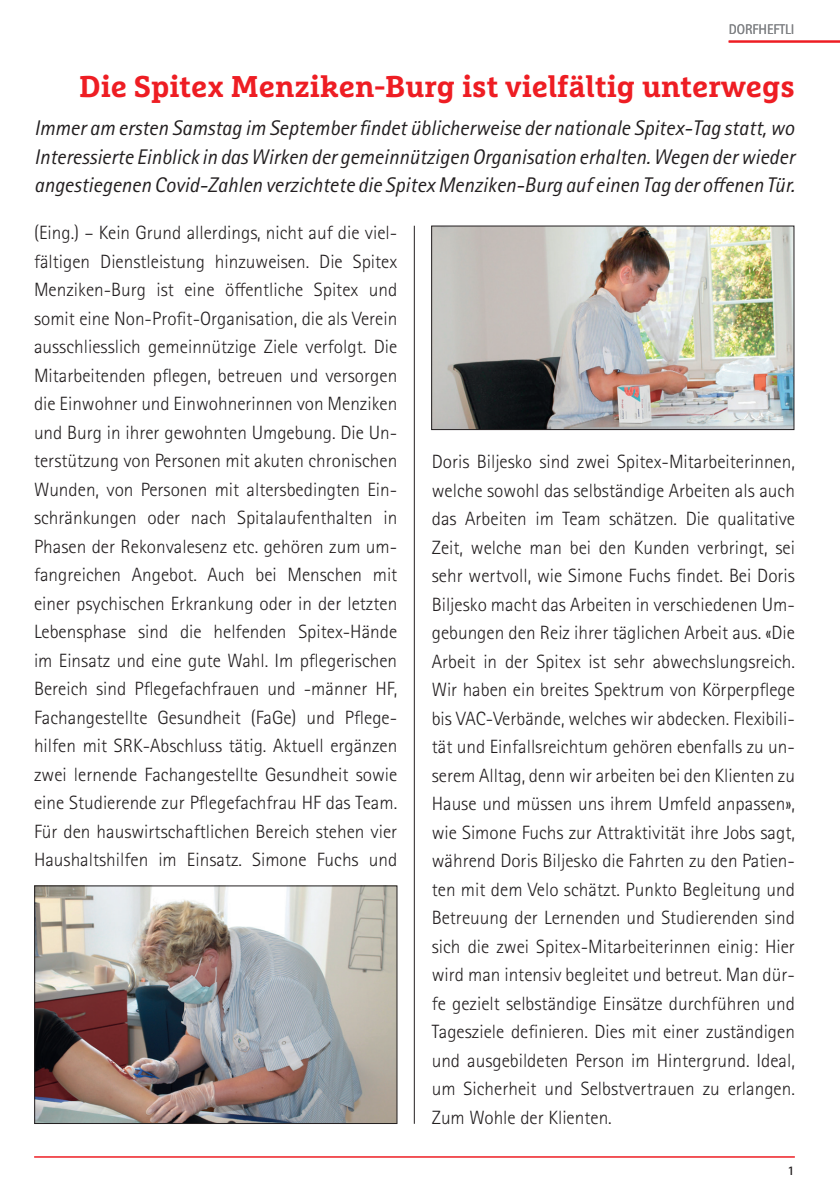
<style>
.page{position:relative;width:840px;height:1191px;background:#fff}
.page>*{position:absolute;margin:0;border:0;box-sizing:border-box;transform-origin:0 0}
.t1{font:700 30px "Marselis Slab Pro";color:#ee1d23}
.t2{font:italic 21.2px/28.6px "Rotis Sans Serif Std";color:#231f20;text-align:justify}
.t3{font:300 19.2px/28.4px "Rotis Sans Serif Std";color:#231f20;text-align:justify}
.t4{font:14px "Rotis Sans Serif Std";color:#808285}
.t5{font:700 13.2px "Rotis Sans Serif Std";color:#231f20}
</style>
<div class="page">
<hr style="left:34px;top:1156px;width:760px;height:1px;background:#ee1d23">
<hr style="left:728px;top:41px;width:111px;height:2px;background:#ee1d23">
<img style="left:36px;top:887px;width:359px;height:234px">
<div style="left:34px;top:885px;width:363px;height:238px;border:1px solid #231f20"></div>
<img style="left:433px;top:228px;width:358px;height:200px">
<div style="left:431px;top:226px;width:362px;height:204px;border:1px solid #231f20"></div>
<hr style="left:414px;top:226px;width:1px;height:897px;background:#231f20">
<p class="t4" style="left:728px;top:21px;width:67px">DORFHEFTLI</p>
<h1 class="t1" style="left:79px;top:68px;width:716px">Die Spitex Menziken-Burg ist vielfältig unterwegs</h1>
<p class="t2" style="left:34px;top:114px;width:761px">Immer am ersten Samstag im September findet üblicherweise der nationale Spitex-Tag statt, wo Interessierte Einblick in das Wirken der gemeinnützigen Organisation erhalten. Wegen der wieder angestiegenen Covid-Zahlen verzichtete die Spitex Menziken-Burg auf einen Tag der offenen Tür.</p>
<p class="t3" style="left:34px;top:219px;width:364px">(Eing.) – Kein Grund allerdings, nicht auf die viel&shy;fältigen Dienstleistung hinzuweisen. Die Spitex Menziken-Burg ist eine öffentliche Spitex und somit eine Non-Profit-Organisation, die als Verein ausschliesslich gemeinnützige Ziele verfolgt. Die Mitarbeitenden pflegen, betreuen und versorgen die Einwohner und Einwohnerinnen von Menziken und Burg in ihrer gewohnten Umgebung. Die Un&shy;terstützung von Personen mit akuten chronischen Wunden, von Personen mit altersbedingten Ein&shy;schränkungen oder nach Spitalaufenthalten in Phasen der Rekonvalesenz etc. gehören zum um&shy;fangreichen Angebot. Auch bei Menschen mit einer psychischen Erkrankung oder in der letzten Lebensphase sind die helfenden Spitex-Hände im Einsatz und eine gute Wahl. Im pflegerischen Bereich sind Pflegefachfrauen und -männer HF, Fachangestellte Gesundheit (FaGe) und Pflege&shy;hilfen mit SRK-Abschluss tätig. Aktuell ergänzen zwei lernende Fachangestellte Gesundheit sowie eine Studierende zur Pflegefachfrau HF das Team.<br>Für den hauswirtschaftlichen Bereich stehen vier Haushaltshilfen im Einsatz. Simone Fuchs und</p>
<p class="t3" style="left:431px;top:448px;width:364px">Doris Biljesko sind zwei Spitex-Mitarbeiterinnen, welche sowohl das selbständige Arbeiten als auch das Arbeiten im Team schätzen. Die qualitative Zeit, welche man bei den Kunden verbringt, sei sehr wertvoll, wie Simone Fuchs findet. Bei Doris Biljesko macht das Arbeiten in verschiedenen Um&shy;gebungen den Reiz ihrer täglichen Arbeit aus. «Die Arbeit in der Spitex ist sehr abwechslungsreich.<br>Wir haben ein breites Spektrum von Körperpflege bis VAC-Verbände, welches wir abdecken. Flexibili&shy;tät und Einfallsreichtum gehören ebenfalls zu un&shy;serem Alltag, denn wir arbeiten bei den Klienten zu Hause und müssen uns ihrem Umfeld anpassen», wie Simone Fuchs zur Attraktivität ihre Jobs sagt, während Doris Biljesko die Fahrten zu den Patien&shy;ten mit dem Velo schätzt. Punkto Begleitung und Betreuung der Lernenden und Studierenden sind sich die zwei Spitex-Mitarbeiterinnen einig: Hier wird man intensiv begleitet und betreut. Man dür&shy;fe gezielt selbständige Einsätze durchführen und Tagesziele definieren. Dies mit einer zuständigen und ausgebildeten Person im Hintergrund. Ideal, um Sicherheit und Selbstvertrauen zu erlangen.<br>Zum Wohle der Klienten.</p>
<p class="t5" style="left:787px;top:1161px;width:9px">1</p>
</div>
